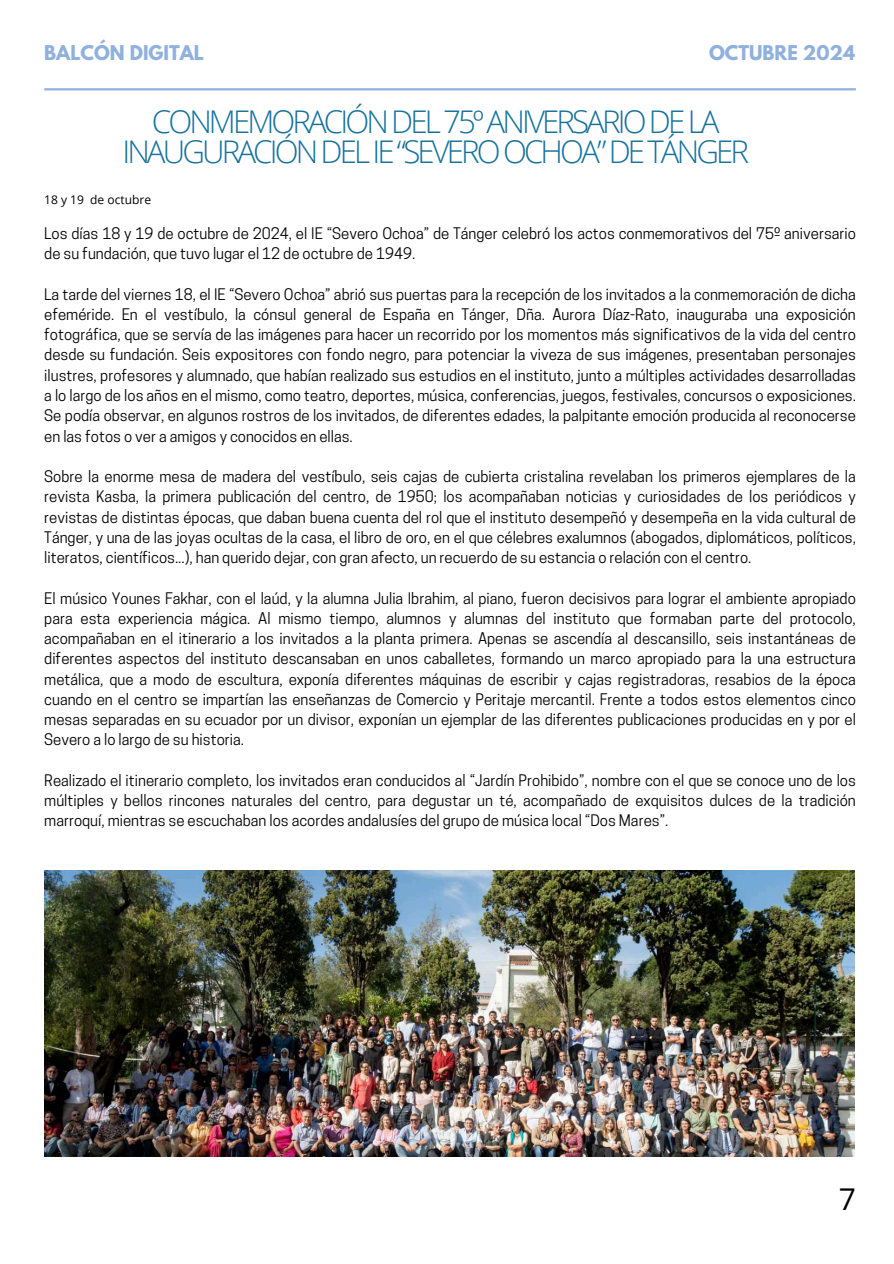
<style>
.page{position:relative;width:894px;height:1264px;background:#fff}
.page>*{position:absolute;margin:0;border:0;box-sizing:border-box;transform-origin:0 0}
.t1{font:300 31.2px/30.3px "Open Sans";letter-spacing:-.095em;color:#16729b;text-align:center}
.t2{font:30px "Open Sans";color:#000}
.t3{font:700 18px "League Spartan";color:#90b1de}
.t4{font:15px/20.2px "Cooper Hewitt";color:#000;text-align:justify}
.t5{font:12px "Open Sans";color:#000}
</style>
<div class="page">
<hr style="left:44px;top:88px;width:811px;height:2px;background:#90b1de">
<img style="left:44px;top:870px;width:810px;height:286px">
<p class="t3" style="left:44px;top:39px;width:161px">BALCÓN DIGITAL</p>
<p class="t3" style="left:709px;top:39px;width:147px">OCTUBRE 2024</p>
<h1 class="t1" style="left:122px;top:106px;width:628px">CONMEMORACIÓN DEL 75º ANIVERSARIO DE LA<br>INAUGURACIÓN DEL IE &lt;SEVERO OCHOA= DE TÁNGER</h1>
<p class="t5" style="left:44px;top:192px;width:108px">18 y 19 de octubre</p>
<p class="t4" style="left:44px;top:223px;width:812px">Los días 18 y 19 de octubre de 2024, el IE &lt;Severo Ochoa= de Tánger celebró los actos conmemorativos del 75º aniversario de su fundación, que tuvo lugar el 12 de octubre de 1949.</p>
<p class="t4" style="left:44px;top:284px;width:812px">La tarde del viernes 18, el IE &lt;Severo Ochoa= abrió sus puertas para la recepción de los invitados a la conmemoración de dicha efeméride. En el vestíbulo, la cónsul general de España en Tánger, Dña. Aurora Díaz-Rato, inauguraba una exposición fotográfica, que se servía de las imágenes para hacer un recorrido por los momentos más significativos de la vida del centro desde su fundación. Seis expositores con fondo negro, para potenciar la viveza de sus imágenes, presentaban personajes ilustres, profesores y alumnado, que habían realizado sus estudios en el instituto, junto a múltiples actividades desarrolladas a lo largo de los años en el mismo, como teatro, deportes, música, conferencias, juegos, festivales, concursos o exposiciones.<br>Se podía observar, en algunos rostros de los invitados, de diferentes edades, la palpitante emoción producida al reconocerse en las fotos o ver a amigos y conocidos en ellas.</p>
<p class="t4" style="left:44px;top:466px;width:812px">Sobre la enorme mesa de madera del vestíbulo, seis cajas de cubierta cristalina revelaban los primeros ejemplares de la revista Kasba, la primera publicación del centro, de 1950; los acompañaban noticias y curiosidades de los periódicos y revistas de distintas épocas, que daban buena cuenta del rol que el instituto desempeñó y desempeña en la vida cultural de Tánger, y una de las joyas ocultas de la casa, el libro de oro, en el que célebres exalumnos (abogados, diplomáticos, políticos, literatos, científicos...), han querido dejar, con gran afecto, un recuerdo de su estancia o relación con el centro.</p>
<p class="t4" style="left:44px;top:588px;width:812px">El músico Younes Fakhar, con el laúd, y la alumna Julia Ibrahim, al piano, fueron decisivos para lograr el ambiente apropiado para esta experiencia mágica. Al mismo tiempo, alumnos y alumnas del instituto que formaban parte del protocolo, acompañaban en el itinerario a los invitados a la planta primera. Apenas se ascendía al descansillo, seis instantáneas de diferentes aspectos del instituto descansaban en unos caballetes, formando un marco apropiado para la una estructura metálica, que a modo de escultura, exponía diferentes máquinas de escribir y cajas registradoras, resabios de la época cuando en el centro se impartían las enseñanzas de Comercio y Peritaje mercantil. Frente a todos estos elementos cinco mesas separadas en su ecuador por un divisor, exponían un ejemplar de las diferentes publicaciones producidas en y por el Severo a lo largo de su historia.</p>
<p class="t4" style="left:44px;top:770px;width:812px">Realizado el itinerario completo, los invitados eran conducidos al &lt;Jardín Prohibido=, nombre con el que se conoce uno de los múltiples y bellos rincones naturales del centro, para degustar un té, acompañado de exquisitos dulces de la tradición marroquí, mientras se escuchaban los acordes andalusíes del grupo de música local &lt;Dos Mares=.</p>
<h2 class="t2" style="left:838px;top:1178px;width:19px">7</h2>
</div>
